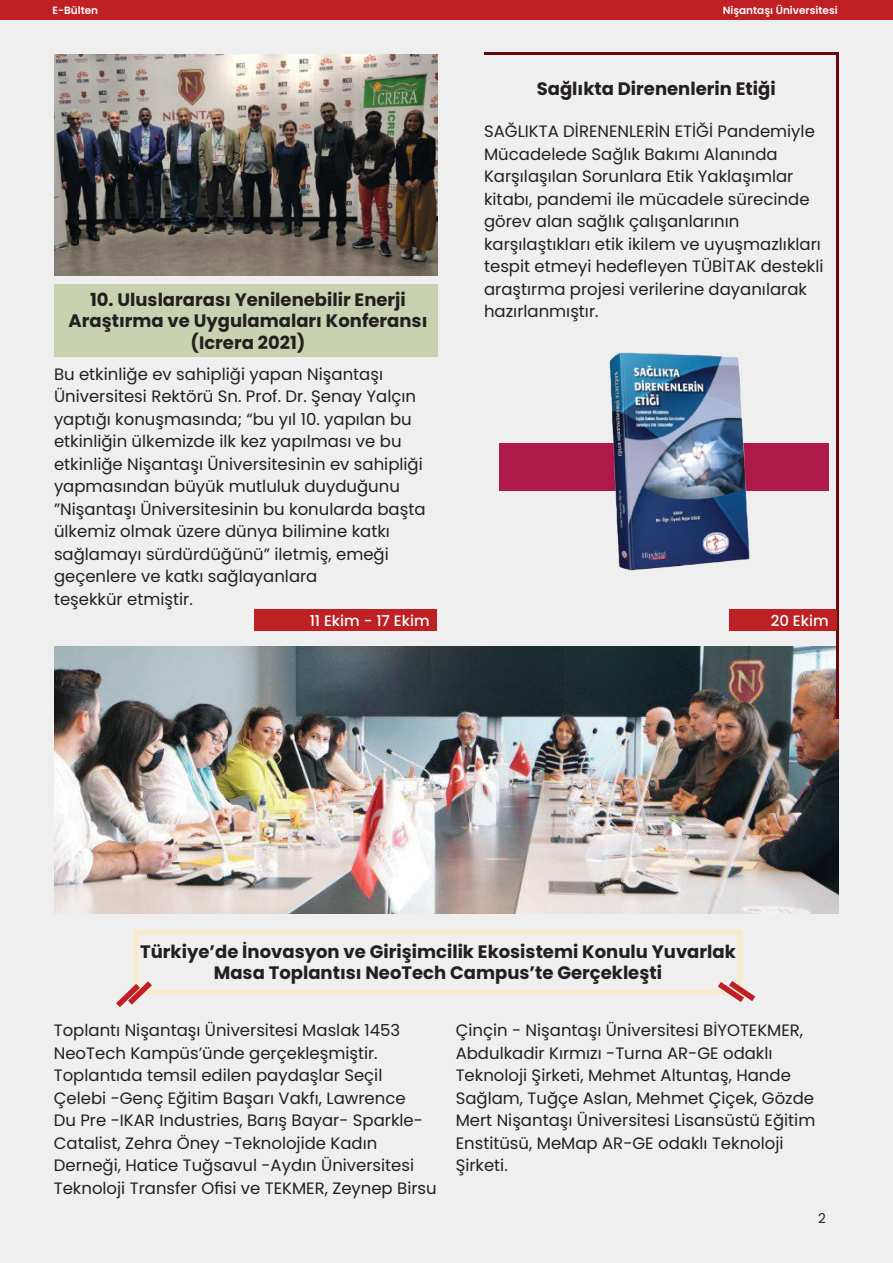
<style>
.page{position:relative;width:893px;height:1263px;background:#efefef}
.page>*{position:absolute;margin:0;border:0;box-sizing:border-box;transform-origin:0 0}
.t1{font:700 18px/21.6px "Poppins";color:#241f1f;text-align:center}
.t2{font:16.5px/22.5px "Poppins";color:#241f1f}
.t3{font:500 15px "Poppins";color:#fff}
.t4{font:13.5px "Poppins";color:#241f1f}
.t5{font:600 10.5px "Poppins";color:#fff}
</style>
<div class="page">
<div style="left:0;top:0;width:893px;height:19px;background:#be2023"></div>
<div style="left:54px;top:284px;width:383px;height:72px;background:#c8d2b1"></div>
<hr style="left:485px;top:52px;width:351px;height:3px;background:#660a0f">
<img style="left:54px;top:54px;width:383px;height:221px">
<img style="left:54px;top:646px;width:785px;height:267px">
<div style="left:134px;top:930px;width:608px;height:64px;border:4px solid #f9eac9"></div>
<svg style="left:718px;top:981px;width:37px;height:21px"></svg>
<svg style="left:116px;top:981px;width:36px;height:26px"></svg>
<hr style="left:836px;top:52px;width:3px;height:667px;background:#660a0f">
<div style="left:255px;top:610px;width:182px;height:21px;background:#be2023"></div>
<div style="left:729px;top:610px;width:107px;height:21px;background:#be2023"></div>
<div style="left:499px;top:443px;width:330px;height:48px;background:#ad1949"></div>
<img style="left:609px;top:352px;width:141px;height:219px">
<p class="t5" style="left:52px;top:4px;width:47px">E-Bülten</p>
<p class="t5" style="left:723px;top:4px;width:116px">Nişantaşı Üniversitesi</p>
<p class="t1" style="left:68px;top:288px;width:360px">10. Uluslararası Yenilenebilir Enerji<br>Araştırma ve Uygulamaları Konferansı (Icrera 2021)</p>
<p class="t2" style="left:54px;top:363px;width:373px">Bu etkinliğe ev sahipliği yapan Nişantaşı Üniversitesi Rektörü Sn. Prof. Dr. Şenay Yalçın yaptığı konuşmasında; “bu yıl 10. yapılan bu etkinliğin ülkemizde ilk kez yapılması ve bu etkinliğe Nişantaşı Üniversitesinin ev sahipliği yapmasından büyük mutluluk duyduğunu ”Nişantaşı Üniversitesinin bu konularda başta ülkemiz olmak üzere dünya bilimine katkı sağlamayı sürdürdüğünü” iletmiş, emeği geçenlere ve katkı sağlayanlara<br>teşekkür etmiştir.</p>
<p class="t1" style="left:537px;top:78px;width:240px">Sağlıkta Direnenlerin Etiği</p>
<p class="t2" style="left:484px;top:120px;width:341px">SAĞLIKTA DİRENENLERİN ETİĞİ Pandemiyle Mücadelede Sağlık Bakımı Alanında Karşılaşılan Sorunlara Etik Yaklaşımlar kitabı, pandemi ile mücadele sürecinde görev alan sağlık çalışanlarının karşılaştıkları etik ikilem ve uyuşmazlıkları tespit etmeyi hedefleyen TÜBİTAK destekli araştırma projesi verilerine dayanılarak hazırlanmıştır.</p>
<p class="t3" style="left:310px;top:612px;width:121px">11 Ekim - 17 Ekim</p>
<p class="t3" style="left:771px;top:612px;width:59px">20 Ekim</p>
<p class="t1" style="left:140px;top:941px;width:597px">Türkiye’de İnovasyon ve Girişimcilik Ekosistemi Konulu Yuvarlak<br>Masa Toplantısı NeoTech Campus’te Gerçekleşti</p>
<p class="t2" style="left:456px;top:1019px;width:361px">Çinçin - Nişantaşı Üniversitesi BİYOTEKMER, Abdulkadir Kırmızı -Turna AR-GE odaklı Teknoloji Şirketi, Mehmet Altuntaş, Hande Sağlam, Tuğçe Aslan, Mehmet Çiçek, Gözde Mert Nişantaşı Üniversitesi Lisansüstü Eğitim Enstitüsü, MeMap AR-GE odaklı Teknoloji Şirketi.</p>
<p class="t2" style="left:54px;top:1019px;width:384px">Toplantı Nişantaşı Üniversitesi Maslak 1453<br>NeoTech Kampüs’ünde gerçekleşmiştir.<br>Toplantıda temsil edilen paydaşlar Seçil Çelebi -Genç Eğitim Başarı Vakfı, Lawrence<br>Du Pre -IKAR Industries, Barış Bayar- Sparkle-Catalist, Zehra Öney -Teknolojide Kadın Derneği, Hatice Tuğsavul -Aydın Üniversitesi Teknoloji Transfer Ofisi ve TEKMER, Zeynep Birsu</p>
<p class="t4" style="left:818px;top:1210px;width:9px">2</p>
</div>
